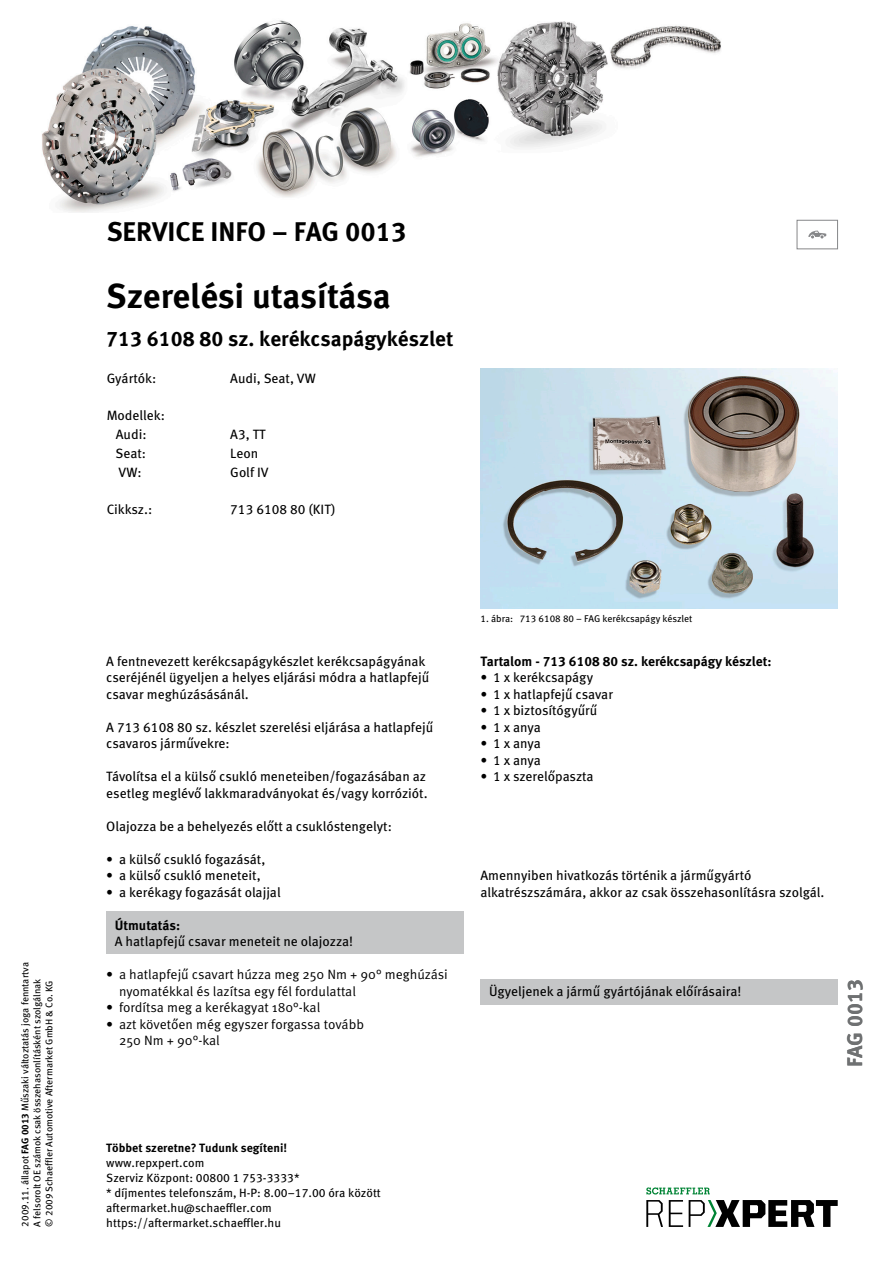
<style>
.page{position:relative;width:893px;height:1263px;background:#fff}
.page>*{position:absolute;margin:0;border:0;box-sizing:border-box;transform-origin:0 0}
.t1{font:700 34.5px "Meta Pro";letter-spacing:-.01em;color:#000}
.t2{font:700 27px "Meta Pro";color:#000}
.t3{font:700 21px "Meta Pro";color:#000}
.t4{font:700 21px "Meta Pro";color:#6f7172}
.t5{font:13.5px/16.5px "Meta Pro";letter-spacing:-.005em;color:#000}
.t6{font:13.5px/16.5px "Meta Pro Norm";color:#000}
.t7{font:700 13.5px "Meta Pro";color:#000}
.t8{font:12px/15px "Meta Pro";color:#000}
.t9{font:700 12px "Meta Pro";color:#000}
.t10{font:9.75px/12px "Meta Pro";letter-spacing:-.005em;color:#000}
.s1{font-weight:700}
</style>
<div class="page">
<div style="left:106px;top:911px;width:357px;height:26px;background:#c5c6c7"></div>
<div style="left:106px;top:928px;width:357px;height:26px;background:#c5c6c7"></div>
<img style="left:480px;top:369px;width:358px;height:240px">
<div style="left:480px;top:980px;width:358px;height:25px;background:#c5c6c7"></div>
<div style="left:797px;top:220px;width:41px;height:29px;border:1px solid #868789"></div>
<svg style="left:808px;top:231px;width:18px;height:7px"></svg>
<img style="left:42px;top:20px;width:679px;height:193px">
<svg style="left:646px;top:1200px;width:17px;height:27px"></svg>
<svg style="left:669px;top:1200px;width:14px;height:27px"></svg>
<svg style="left:689px;top:1200px;width:149px;height:27px"></svg>
<svg style="left:646px;top:1187px;width:64px;height:7px"></svg>
<p class="t10" style="left:19px;top:1226px;width:266px;rotate:-90deg">2009.11. állapot <span class="s1">FAG 0013</span> Műszaki változtatás joga fenntartva<br>A felsorolt OE számok csak összehasonlításként szolgálnak<br>© 2009 Schaeffler Automotive Aftermarket GmbH &amp; Co. KG</p>
<h2 class="t2" style="left:107px;top:210px;width:301px">SERVICE INFO – FAG 0013</h2>
<h1 class="t1" style="left:106px;top:269px;width:286px">Szerelési utasítása</h1>
<h3 class="t3" style="left:106px;top:323px;width:349px">713 6108 80 sz. kerékcsapágykészlet</h3>
<p class="t5" style="left:107px;top:369px;width:51px">Gyártók:</p>
<p class="t5" style="left:230px;top:369px;width:87px">Audi, Seat, VW</p>
<p class="t5" style="left:116px;top:405px;width:51px;line-height:18.8px;text-indent:-9px">Modellek:<br>Audi:</p>
<p class="t5" style="left:230px;top:425px;width:37px">A3, TT</p>
<p class="t5" style="left:116px;top:444px;width:32px">Seat:</p>
<p class="t5" style="left:230px;top:444px;width:30px">Leon</p>
<p class="t5" style="left:119px;top:463px;width:25px">VW:</p>
<p class="t5" style="left:230px;top:463px;width:40px">Golf IV</p>
<p class="t5" style="left:107px;top:500px;width:47px">Cikksz.:</p>
<p class="t5" style="left:230px;top:500px;width:106px">713 6108 80 (KIT)</p>
<p class="t5" style="left:106px;top:652px;width:324px">A fentnevezett kerékcsapágykészlet kerékcsapágyának cseréjénél ügyeljen a helyes eljárási módra a hatlapfejű csavar meghúzásásánál.</p>
<p class="t5" style="left:106px;top:718px;width:328px">A 713 6108 80 sz. készlet szerelési eljárása a hatlapfejű csavaros járművekre:</p>
<p class="t5" style="left:106px;top:767px;width:323px">Távolítsa el a külső csukló meneteiben/fogazásában az esetleg meglévő lakkmaradványokat és/vagy korróziót.</p>
<p class="t5" style="left:106px;top:817px;width:287px">Olajozza be a behelyezés előtt a csuklóstengelyt:</p>
<p class="t5" style="left:106px;top:850px;width:161px">• a külső csukló fogazását,</p>
<p class="t5" style="left:106px;top:866px;width:156px">• a külső csukló meneteit,</p>
<p class="t5" style="left:106px;top:883px;width:176px">• a kerékagy fogazását olajjal</p>
<p class="t7" style="left:115px;top:914px;width:67px">Útmutatás:</p>
<p class="t5" style="left:115px;top:932px;width:240px">A hatlapfejű csavar meneteit ne olajozza!</p>
<p class="t6" style="left:119px;top:965px;width:330px;text-indent:-13px">• a hatlapfejű csavart húzza meg 250 Nm + 90° meghúzási nyomatékkal és lazítsa egy fél fordulattal</p>
<p class="t6" style="left:106px;top:998px;width:216px">• fordítsa meg a kerékagyat 180°-kal</p>
<p class="t6" style="left:119px;top:1015px;width:246px;text-indent:-13px">• azt követően még egyszer forgassa tovább<br>250 Nm + 90°-kal</p>
<p class="t9" style="left:106px;top:1138px;width:182px">Többet szeretne? Tudunk segíteni!</p>
<p class="t8" style="left:106px;top:1154px;width:276px">www.repxpert.com<br>Szerviz Központ: 00800 1 753-3333*<br>* díjmentes telefonszám, H-P: 8.00–17.00 óra között aftermarket.hu@schaeffler.com https://aftermarket.schaeffler.hu</p>
<p class="t10" style="left:480px;top:612px;width:213px">1. ábra: 713 6108 80 – FAG kerékcsapágy készlet</p>
<p class="t7" style="left:480px;top:651px;width:293px">Tartalom - 713 6108 80 sz. kerékcsapágy készlet:</p>
<p class="t5" style="left:480px;top:668px;width:114px">• 1 x kerékcsapágy</p>
<p class="t5" style="left:480px;top:685px;width:134px">• 1 x hatlapfejű csavar</p>
<p class="t5" style="left:480px;top:701px;width:118px">• 1 x biztosítógyűrű</p>
<p class="t5" style="left:480px;top:718px;width:62px">• 1 x anya</p>
<p class="t5" style="left:480px;top:734px;width:62px">• 1 x anya</p>
<p class="t5" style="left:480px;top:751px;width:62px">• 1 x anya</p>
<p class="t5" style="left:480px;top:767px;width:114px">• 1 x szerelőpaszta</p>
<p class="t5" style="left:480px;top:866px;width:346px">Amennyiben hivatkozás történik a járműgyártó alkatrészszámára, akkor az csak összehasonlításra szolgál.</p>
<p class="t5" style="left:489px;top:982px;width:254px">Ügyeljenek a jármű gyártójának előírásaira!</p>
<h3 class="t4" style="left:838px;top:1067px;width:89px;rotate:-90deg">FAG 0013</h3>
</div>
